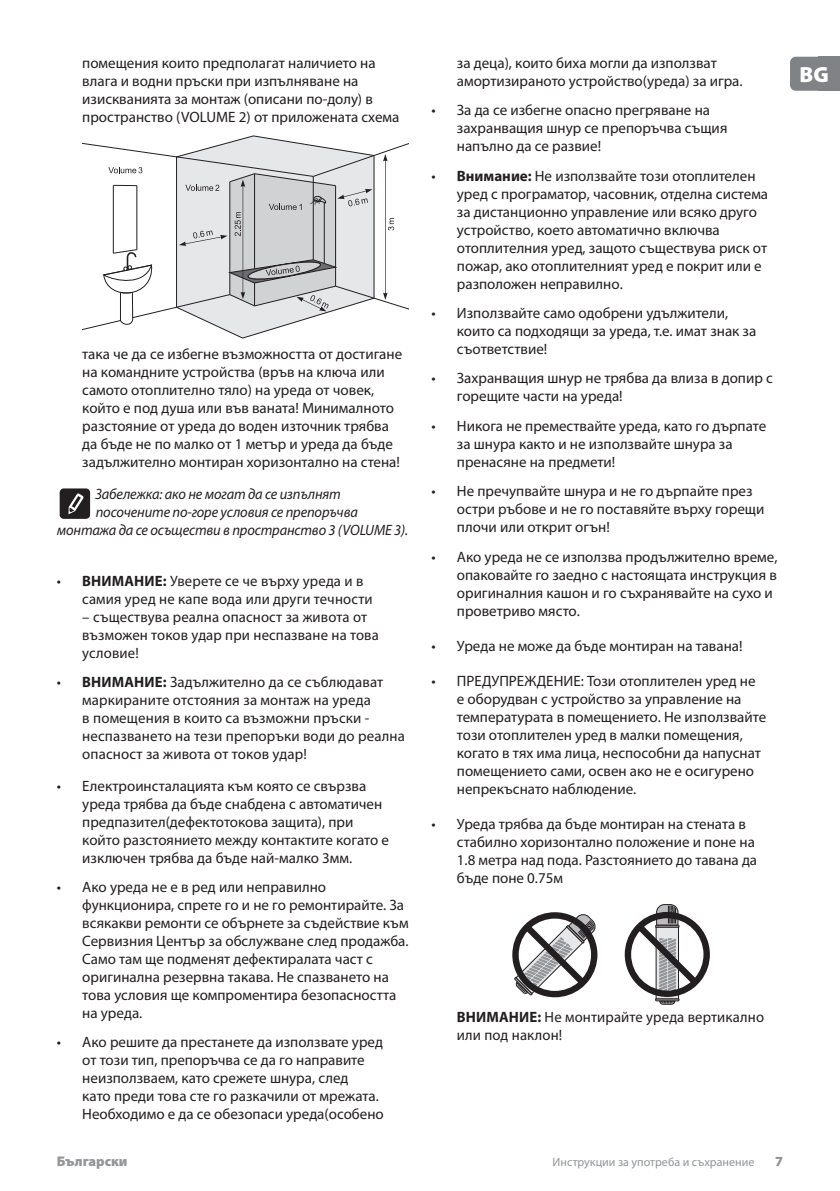
<style>
.page{position:relative;width:840px;height:1191px;background:#fff}
.page>*{position:absolute;margin:0;border:0;box-sizing:border-box;transform-origin:0 0}
.t1{font:900 22px "Myriad Pro";color:#fff}
.t2{font:15px/18px "Myriad Pro";color:#231f20}
.t3{font:italic 15px "Myriad Pro";letter-spacing:-.01em;color:#231f20;scale:.96 1}
.t4{font:900 14px "Myriad Pro";color:#939598}
.t5{font:12px "Myriad Pro";color:#939598}
.s1{font-weight:700}
</style>
<div class="page">
<div style="left:818px;top:57px;width:21px;height:34px;background:#808285"></div>
<div style="left:789px;top:57px;width:50px;height:34px;background:#808285;border-radius:6px"></div>
<svg style="left:82px;top:135px;width:326px;height:204px"></svg>
<div style="left:60px;top:488px;width:30px;height:31px;background:#231f20;border-radius:4px"></div>
<svg style="left:68px;top:493px;width:16px;height:21px"></svg>
<svg style="left:624px;top:904px;width:85px;height:101px"></svg>
<svg style="left:512px;top:912px;width:85px;height:85px"></svg>
<p class="t2" style="left:82px;top:54px;width:318px">помещения които предполагат наличието на влага и водни пръски при изпълняване на изискванията за монтаж (описани по-долу) в пространство (VOLUME 2) от приложената схема</p>
<p class="t2" style="left:82px;top:345px;width:321px">така че да се избегне възможността от достигане на командните устройства (връв на ключа или самото отоплително тяло) на уреда от човек, който е под душа или във ваната! Минималното разстояние от уреда до воден източник трябва да бъде не по малко от 1 метър и уреда да бъде задължително монтиран хоризонтално на стена!</p>
<p class="t3" style="left:96px;top:485px;width:257px">Забележка: ако не могат да се изпълнят</p>
<p class="t3" style="left:96px;top:503px;width:274px">посочените по-горе условия се препоръчва</p>
<p class="t3" style="left:57px;top:521px;width:367px">монтажа да се осъществи в пространство 3 (VOLUME 3).</p>
<p class="t2" style="left:82px;top:572px;width:292px;text-indent:-26px">• <span class="s1">ВНИМАНИЕ:</span> Уверете се че върху уреда и в самия уред не капе вода или други течности</p>
<p class="t2" style="left:82px;top:608px;width:298px">– съществува реална опасност за живота от възможен токов удар при неспазване на това условие!</p>
<p class="t2" style="left:82px;top:673px;width:324px;text-indent:-26px">• <span class="s1">ВНИМАНИЕ:</span> Задължително да се съблюдават маркираните отстояния за монтаж на уреда<br>в помещения в които са възможни пръски - неспазването на тези препоръки води до реална опасност за живота от токов удар!</p>
<p class="t2" style="left:82px;top:777px;width:308px;text-indent:-26px">• Електроинсталацията към която се свързва уреда трябва да бъде снабдена с автоматичен предпазител(дефектотокова защита), при който разстоянието между контактите когато е изключен трябва да бъде най-малко 3мм.</p>
<p class="t2" style="left:82px;top:878px;width:327px;text-indent:-26px">• Ако уреда не е в ред или неправилно функционира, спрете го и не го ремонтирайте. За всякакви ремонти се обърнете за съдействие към Сервизния Център за обслужване след продажба.<br>Само там ще подменят дефектиралата част с оригинална резервна такава. Не спазването на това условия ще компроментира безопасността на уреда.</p>
<p class="t2" style="left:82px;top:1033px;width:303px;text-indent:-26px">• Ако решите да престанете да използвате уред от този тип, препоръчва се да го направите неизползваем, като срежете шнура, след<br>като преди това сте го разкачили от мрежата.<br>Необходимо е да се обезопаси уреда(особено</p>
<p class="t4" style="left:57px;top:1153px;width:72px">Български</p>
<p class="t2" style="left:456px;top:54px;width:287px">за деца), които биха могли да използват амортизираното устройство(уреда) за игра.</p>
<p class="t2" style="left:456px;top:102px;width:272px;text-indent:-26px">• За да се избегне опасно прегряване на захранващия шнур се препоръчва същия напълно да се развие!</p>
<p class="t2" style="left:456px;top:167px;width:312px;text-indent:-26px">• <span class="s1">Внимание:</span> Не използвайте този отоплителен уред с програматор, часовник, отделна система за дистанционно управление или всяко друго устройство, което автоматично включва отоплителния уред, защото съществува риск от пожар, ако отоплителният уред е покрит или е разположен неправилно.</p>
<p class="t2" style="left:456px;top:304px;width:301px;text-indent:-26px">• Използвайте само одобрени удължители, които са подходящи за уреда, т.е. имат знак за съответствие!</p>
<p class="t2" style="left:456px;top:370px;width:317px;text-indent:-26px">• Захранващия шнур не трябва да влиза в допир с горещите части на уреда!</p>
<p class="t2" style="left:456px;top:417px;width:311px;text-indent:-26px">• Никога не премествайте уреда, като го дърпате за шнура както и не използвайте шнура за пренасяне на предмети!</p>
<p class="t2" style="left:456px;top:482px;width:309px;text-indent:-26px">• Не пречупвайте шнура и не го дърпайте през остри ръбове и не го поставяйте върху горещи плочи или открит огън!</p>
<p class="t2" style="left:456px;top:548px;width:322px;text-indent:-26px">• Ако уреда не се използва продължително време, опаковайте го заедно с настоящата инструкция в оригиналния кашон и го съхранявайте на сухо и проветриво място.</p>
<p class="t2" style="left:431px;top:637px;width:312px">• Уреда не може да бъде монтиран на тавана!</p>
<p class="t2" style="left:456px;top:672px;width:311px;text-indent:-26px">• ПРЕДУПРЕЖДЕНИЕ: Този отоплителен уред не е оборудван с устройство за управление на температурата в помещението. Не използвайте този отоплителен уред в малки помещения, когато в тях има лица, неспособни да напуснат помещението сами, освен ако не е осигурено непрекъснато наблюдение.</p>
<p class="t2" style="left:456px;top:815px;width:301px;text-indent:-26px">• Уреда трябва да бъде монтиран на стената в стабилно хоризонтално положение и поне на 1.8 метра над пода. Разстоянието до тавана да бъде поне 0.75м</p>
<h1 class="t1" style="left:799px;top:62px;width:31px">BG</h1>
<p class="t2" style="left:456px;top:1008px;width:308px"><span class="s1">ВНИМАНИЕ:</span> Не монтирайте уреда вертикално или под наклон!</p>
<p class="t5" style="left:552px;top:1155px;width:203px">Инструкции за употреба и съхранение</p>
<p class="t4" style="left:774px;top:1153px;width:10px">7</p>
</div>
